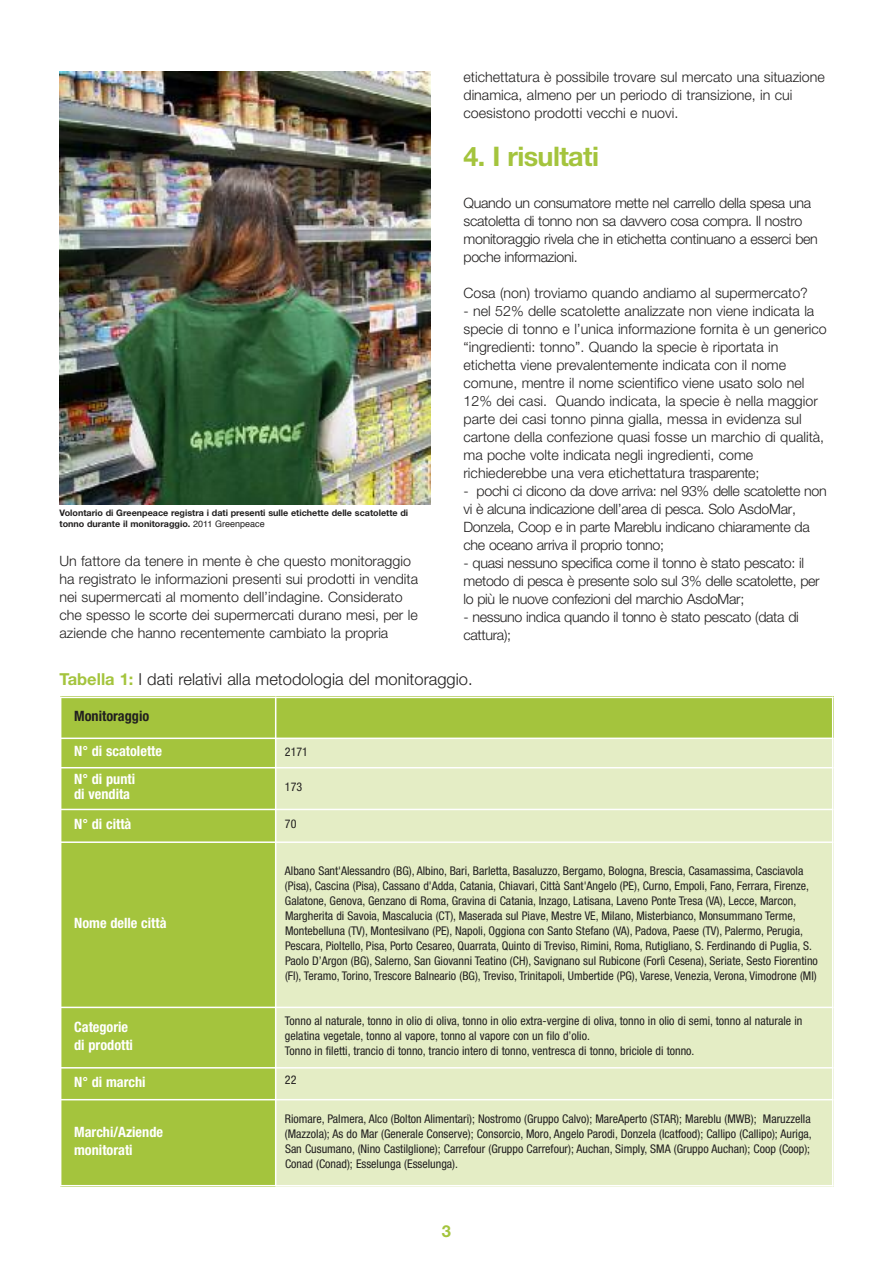
<style>
.page{position:relative;width:893px;height:1263px;background:#fff}
.page>*{position:absolute;margin:0;border:0;box-sizing:border-box;transform-origin:0 0}
.t1{font:700 27px "Helvetica Neue LT Std";letter-spacing:-.02em;color:#a4c43d}
.t2{font:300 16.5px "Helvetica Neue LT Std";color:#211f1f}
.t3{font:700 16.5px "Helvetica Neue LT Std";color:#a4c43d}
.t4{font:300 14.25px/18px "Helvetica Neue LT Std";color:#211f1f}
.t5{font:300 14.25px/18px "Helvetica Neue LT Std";letter-spacing:-.02em;color:#211f1f}
.t6{font:700 condensed 14.25px/18px "Helvetica Neue LT Std";color:#fff}
.t7{font:700 condensed 14.25px "Helvetica Neue LT Std";color:#211f1f}
.t8{font:condensed 12px/15px "Helvetica Neue LT Std";color:#211f1f}
.t9{font:700 9px/11.1px "Helvetica Neue";color:#211f1f}
.s1{font-family:"Helvetica";font-weight:400}
.s2{font-weight:700;color:#a4c43d}
</style>
<div class="page">
<img style="left:60px;top:72px;width:371px;height:432px">
<div style="left:60px;top:697px;width:216px;height:41px;background:#a4c43d"></div>
<div style="left:276px;top:697px;width:557px;height:41px;background:#a4c43d"></div>
<div style="left:60px;top:738px;width:216px;height:30px;background:#a4c43d"></div>
<div style="left:276px;top:738px;width:557px;height:30px;background:#e4edc5"></div>
<div style="left:60px;top:768px;width:216px;height:41px;background:#a4c43d"></div>
<div style="left:276px;top:768px;width:557px;height:41px;background:#e4edc5"></div>
<div style="left:60px;top:809px;width:216px;height:33px;background:#a4c43d"></div>
<div style="left:276px;top:809px;width:557px;height:33px;background:#e4edc5"></div>
<div style="left:60px;top:842px;width:216px;height:165px;background:#a4c43d"></div>
<div style="left:276px;top:842px;width:557px;height:165px;background:#e4edc5"></div>
<div style="left:60px;top:1007px;width:216px;height:61px;background:#a4c43d"></div>
<div style="left:276px;top:1007px;width:557px;height:61px;background:#e4edc5"></div>
<div style="left:60px;top:1068px;width:216px;height:32px;background:#a4c43d"></div>
<div style="left:276px;top:1068px;width:557px;height:32px;background:#e4edc5"></div>
<div style="left:60px;top:1100px;width:216px;height:86px;background:#a4c43d"></div>
<div style="left:276px;top:1100px;width:557px;height:86px;background:#e4edc5"></div>
<hr style="left:60px;top:697px;width:1px;height:489px;background:#fff">
<hr style="left:275px;top:697px;width:1px;height:489px;background:#fff">
<hr style="left:832px;top:697px;width:1px;height:489px;background:#fff">
<hr style="left:60px;top:697px;width:773px;height:1px;background:#fff">
<hr style="left:60px;top:737px;width:773px;height:2px;background:#fff">
<hr style="left:60px;top:767px;width:773px;height:1px;background:#fff">
<hr style="left:60px;top:809px;width:773px;height:1px;background:#fff">
<hr style="left:60px;top:841px;width:773px;height:2px;background:#fff">
<hr style="left:60px;top:1007px;width:773px;height:1px;background:#fff">
<hr style="left:60px;top:1067px;width:773px;height:1px;background:#fff">
<hr style="left:60px;top:1099px;width:773px;height:1px;background:#fff">
<hr style="left:60px;top:1185px;width:773px;height:1px;background:#fff">
<p class="t9" style="left:60px;top:508px;width:350px">Volontario di Greenpeace registra i dati presenti sulle etichette delle scatolette di tonno durante il monitoraggio. <span class="s1">2011 Greenpeace</span></p>
<p class="t4" style="left:60px;top:554px;width:360px">Un fattore da tenere in mente è che questo monitoraggio ha registrato le informazioni presenti sui prodotti in vendita nei supermercati al momento dell’indagine. Considerato che spesso le scorte dei supermercati durano mesi, per le aziende che hanno recentemente cambiato la propria</p>
<p class="t4" style="left:463px;top:69px;width:363px">etichettatura è possibile trovare sul mercato una situazione dinamica, almeno per un periodo di transizione, in cui coesistono prodotti vecchi e nuovi.</p>
<h1 class="t1" style="left:463px;top:147px;width:137px">4. I risultati</h1>
<p class="t5" style="left:463px;top:195px;width:356px">Quando un consumatore mette nel carrello della spesa una scatoletta di tonno non sa davvero cosa compra. Il nostro monitoraggio rivela che in etichetta continuano a esserci ben poche informazioni.</p>
<p class="t4" style="left:463px;top:285px;width:346px">Cosa (non) troviamo quando andiamo al supermercato?</p>
<p class="t4" style="left:463px;top:303px;width:365px">- nel 52% delle scatolette analizzate non viene indicata la specie di tonno e l’unica informazione fornita è un generico “ingredienti: tonno”. Quando la specie è riportata in etichetta viene prevalentemente indicata con il nome comune, mentre il nome scientifico viene usato solo nel 12% dei casi. Quando indicata, la specie è nella maggior parte dei casi tonno pinna gialla, messa in evidenza sul cartone della confezione quasi fosse un marchio di qualità, ma poche volte indicata negli ingredienti, come richiederebbe una vera etichettatura trasparente;</p>
<p class="t5" style="left:463px;top:483px;width:365px">- pochi ci dicono da dove arriva: nel 93% delle scatolette non vi è alcuna indicazione dell’area di pesca. Solo AsdoMar, Donzela, Coop e in parte Mareblu indicano chiaramente da che oceano arriva il proprio tonno;</p>
<p class="t5" style="left:463px;top:555px;width:358px">- quasi nessuno specifica come il tonno è stato pescato: il metodo di pesca è presente solo sul 3% delle scatolette, per lo più le nuove confezioni del marchio AsdoMar;</p>
<p class="t5" style="left:463px;top:609px;width:337px">- nessuno indica quando il tonno è stato pescato (data di cattura);</p>
<h2 class="t2" style="left:60px;top:674px;width:415px"><span class="s2">Tabella 1:</span> I dati relativi alla metodologia del monitoraggio.</h2>
<p class="t7" style="left:74px;top:711px;width:77px">Monitoraggio</p>
<p class="t6" style="left:74px;top:743px;width:89px">N° di scatolette</p>
<p class="t8" style="left:285px;top:745px;width:25px">2171</p>
<p class="t6" style="left:74px;top:773px;width:62px;line-height:15px">N° di punti di vendita</p>
<p class="t8" style="left:285px;top:780px;width:19px">173</p>
<p class="t6" style="left:74px;top:816px;width:59px">N° di città</p>
<p class="t8" style="left:285px;top:818px;width:13px">70</p>
<p class="t6" style="left:74px;top:915px;width:94px">Nome delle città</p>
<p class="t8" style="left:285px;top:864px;width:534px">Albano Sant'Alessandro (BG), Albino, Bari, Barletta, Basaluzzo, Bergamo, Bologna, Brescia, Casamassima, Casciavola (Pisa), Cascina (Pisa), Cassano d'Adda, Catania, Chiavari, Città Sant'Angelo (PE), Curno, Empoli, Fano, Ferrara, Firenze, Galatone, Genova, Genzano di Roma, Gravina di Catania, Inzago, Latisana, Laveno Ponte Tresa (VA), Lecce, Marcon, Margherita di Savoia, Mascalucia (CT), Maserada sul Piave, Mestre VE, Milano, Misterbianco, Monsummano Terme, Montebelluna (TV), Montesilvano (PE), Napoli, Oggiona con Santo Stefano (VA), Padova, Paese (TV), Palermo, Perugia, Pescara, Pioltello, Pisa, Porto Cesareo, Quarrata, Quinto di Treviso, Rimini, Roma, Rutigliano, S. Ferdinando di Puglia, S.<br>Paolo D’Argon (BG), Salerno, San Giovanni Teatino (CH), Savignano sul Rubicone (Forlì Cesena), Seriate, Sesto Fiorentino (FI), Teramo, Torino, Trescore Balneario (BG), Treviso, Trinitapoli, Umbertide (PG), Varese, Venezia, Verona, Vimodrone (MI)</p>
<p class="t6" style="left:74px;top:1019px;width:60px">Categorie di prodotti</p>
<p class="t8" style="left:285px;top:1014px;width:519px">Tonno al naturale, tonno in olio di oliva, tonno in olio extra-vergine di oliva, tonno in olio di semi, tonno al naturale in gelatina vegetale, tonno al vapore, tonno al vapore con un filo d’olio.<br>Tonno in filetti, trancio di tonno, trancio intero di tonno, ventresca di tonno, briciole di tonno.</p>
<p class="t6" style="left:74px;top:1074px;width:73px">N° di marchi</p>
<p class="t8" style="left:285px;top:1073px;width:13px">22</p>
<p class="t6" style="left:74px;top:1124px;width:90px">Marchi/Aziende monitorati</p>
<p class="t8" style="left:285px;top:1112px;width:528px">Riomare, Palmera, Alco (Bolton Alimentari); Nostromo (Gruppo Calvo); MareAperto (STAR); Mareblu (MWB); Maruzzella (Mazzola); As do Mar (Generale Conserve); Consorcio, Moro, Angelo Parodi, Donzela (Icatfood); Callipo (Callipo); Auriga, San Cusumano, (Nino Castilglione); Carrefour (Gruppo Carrefour); Auchan, Simply, SMA (Gruppo Auchan); Coop (Coop); Conad (Conad); Esselunga (Esselunga).</p>
<h2 class="t3" style="left:442px;top:1225px;width:11px">3</h2>
</div>
